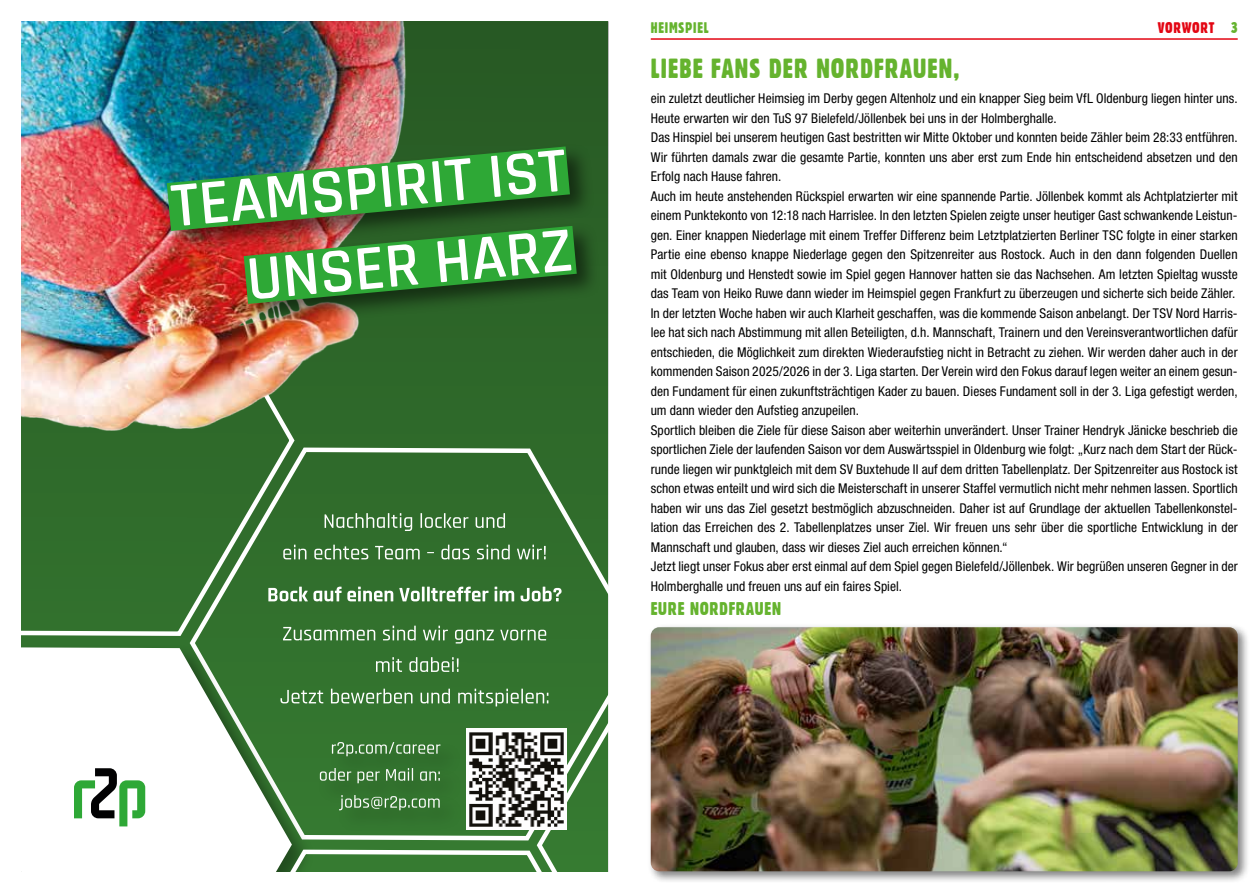
<style>
.page{position:relative;width:1259px;height:893px;background:#fff}
.page>*{position:absolute;margin:0;border:0;box-sizing:border-box;transform-origin:0 0}
.t1{font:27px "Gothic 821 Condensed BT";letter-spacing:.04em;color:#65b32e}
.t2{font:18px "Gothic 821 Condensed BT";letter-spacing:.04em;color:#65b32e}
.t3{font:15px "Gothic 821 Condensed BT";letter-spacing:.05em;color:#65b32e}
.t4{font:15px "Gothic 821 Condensed BT";letter-spacing:.045em;color:#e30613}
.t5{font:condensed 13.5px/19.5px "Helvetica Neue LT Pro";color:#000}
.s1{color:#65b32e}
</style>
<div class="page">
<hr style="left:651px;top:38px;width:586px;height:2px;background:#e30613">
<div style="left:647px;top:623px;width:603px;height:260px;background:#000;opacity:.5"></div>
<img style="left:651px;top:627px;width:586px;height:244px">
<svg style="left:21px;top:21px;width:587px;height:623px;background:#2a6127"></svg>
<div style="left:298px;top:445px;width:310px;height:181px;background:#306d2c"></div>
<svg style="left:21px;top:645px;width:166px;height:227px"></svg>
<svg style="left:74px;top:768px;width:71px;height:58px"></svg>
<svg style="left:298px;top:587px;width:263px;height:14px"></svg>
<svg style="left:298px;top:545px;width:248px;height:14px;background:#5e8e5b"></svg>
<svg style="left:324px;top:513px;width:181px;height:18px;background:#5c8c59"></svg>
<svg style="left:187px;top:626px;width:421px;height:246px"></svg>
<svg style="left:21px;top:467px;width:277px;height:171px;background:#3c7638"></svg>
<img style="left:21px;top:21px;width:451px;height:446px">
<div style="left:164px;top:143px;width:430px;height:112px;background:#000;opacity:.52"></div>
<div style="left:241px;top:223px;width:360px;height:105px;background:#000;opacity:.52"></div>
<img style="left:167px;top:146px;width:410px;height:158px">
<p class="t3" style="left:651px;top:18px;width:60px">HEIMSPIEL</p>
<p class="t4" style="left:1157px;top:18px;width:81px">VORWORT <span class="s1">3</span></p>
<h1 class="t1" style="left:651px;top:52px;width:310px">LIEBE FANS DER NORDFRAUEN,</h1>
<p class="t5" style="left:651px;top:89px;width:588px">ein zuletzt deutlicher Heimsieg im Derby gegen Altenholz und ein knapper Sieg beim VfL Oldenburg liegen hinter uns.<br>Heute erwarten wir den TuS 97 Bielefeld/Jöllenbek bei uns in der Holmberghalle.<br>Das Hinspiel bei unserem heutigen Gast bestritten wir Mitte Oktober und konnten beide Zähler beim 28:33 entführen.<br>Wir führten damals zwar die gesamte Partie, konnten uns aber erst zum Ende hin entscheidend absetzen und den Erfolg nach Hause fahren.<br>Auch im heute anstehenden Rückspiel erwarten wir eine spannende Partie. Jöllenbek kommt als Achtplatzierter mit einem Punktekonto von 12:18 nach Harrislee. In den letzten Spielen zeigte unser heutiger Gast schwankende Leistun&shy;gen. Einer knappen Niederlage mit einem Treffer Differenz beim Letztplatzierten Berliner TSC folgte in einer starken Partie eine ebenso knappe Niederlage gegen den Spitzenreiter aus Rostock. Auch in den dann folgenden Duellen mit Oldenburg und Henstedt sowie im Spiel gegen Hannover hatten sie das Nachsehen. Am letzten Spieltag wusste das Team von Heiko Ruwe dann wieder im Heimspiel gegen Frankfurt zu überzeugen und sicherte sich beide Zähler.<br>In der letzten Woche haben wir auch Klarheit geschaffen, was die kommende Saison anbelangt. Der TSV Nord Harris&shy;lee hat sich nach Abstimmung mit allen Beteiligten, d.h. Mannschaft, Trainern und den Vereinsverantwortlichen dafür entschieden, die Möglichkeit zum direkten Wiederaufstieg nicht in Betracht zu ziehen. Wir werden daher auch in der kommenden Saison 2025/2026 in der 3. Liga starten. Der Verein wird den Fokus darauf legen weiter an einem gesun&shy;den Fundament für einen zukunftsträchtigen Kader zu bauen. Dieses Fundament soll in der 3. Liga gefestigt werden, um dann wieder den Aufstieg anzupeilen.<br>Sportlich bleiben die Ziele für diese Saison aber weiterhin unverändert. Unser Trainer Hendryk Jänicke beschrieb die sportlichen Ziele der laufenden Saison vor dem Auswärtsspiel in Oldenburg wie folgt: „Kurz nach dem Start der Rück&shy;runde liegen wir punktgleich mit dem SV Buxtehude II auf dem dritten Tabellenplatz. Der Spitzenreiter aus Rostock ist schon etwas enteilt und wird sich die Meisterschaft in unserer Staffel vermutlich nicht mehr nehmen lassen. Sportlich haben wir uns das Ziel gesetzt bestmöglich abzuschneiden. Daher ist auf Grundlage der aktuellen Tabellenkonstel&shy;lation das Erreichen des 2. Tabellenplatzes unser Ziel. Wir freuen uns sehr über die sportliche Entwicklung in der Mannschaft und glauben, dass wir dieses Ziel auch erreichen können.“<br>Jetzt liegt unser Fokus aber erst einmal auf dem Spiel gegen Bielefeld/Jöllenbek. Wir begrüßen unseren Gegner in der Holmberghalle und freuen uns auf ein faires Spiel.</p>
<h2 class="t2" style="left:651px;top:598px;width:132px">EURE NORDFRAUEN</h2>
</div>
